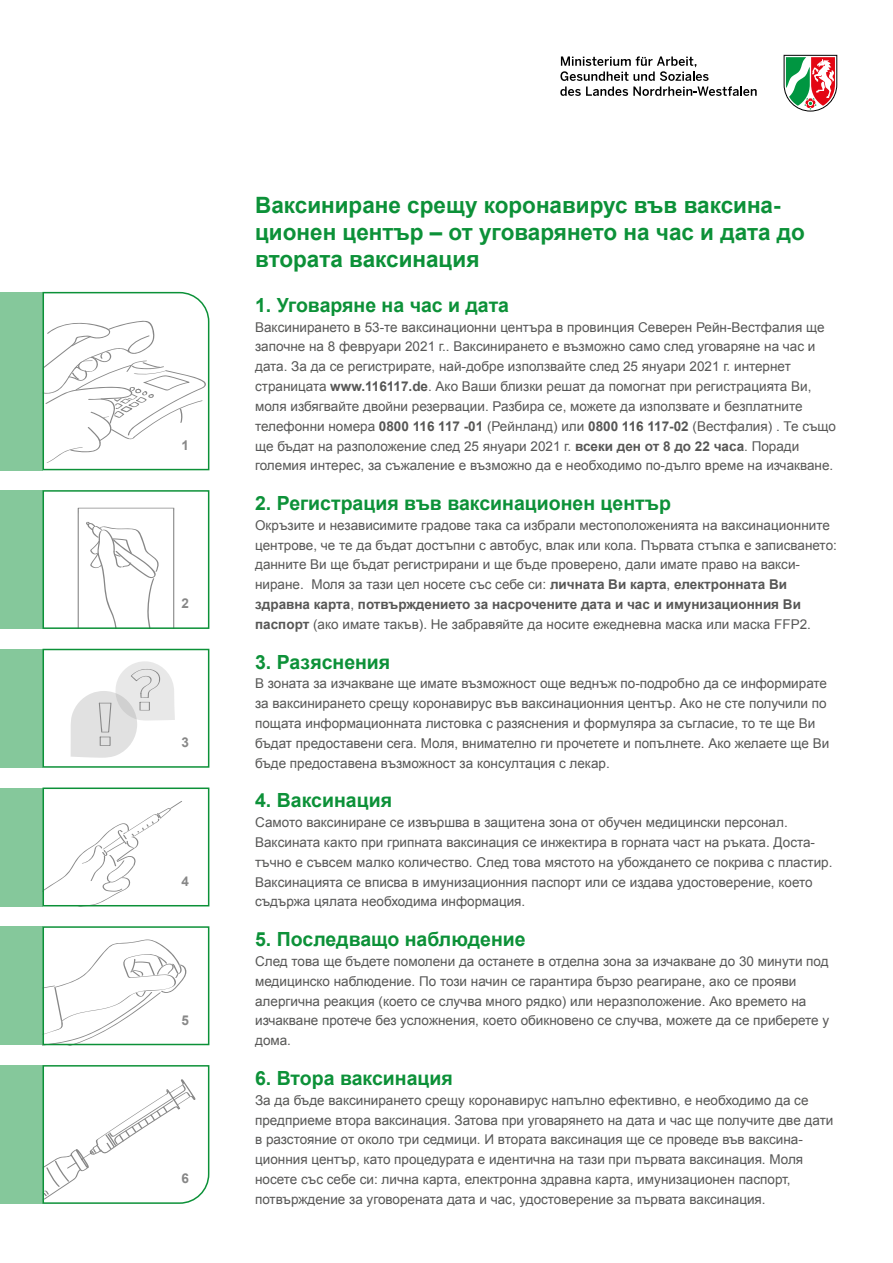
<style>
.page{position:relative;width:893px;height:1263px;background:#fff}
.page>*{position:absolute;margin:0;border:0;box-sizing:border-box;transform-origin:0 0}
.t1{font:700 22.5px/27px "Arial";color:#0c9138}
.t2{font:700 19.5px "Arial";color:#0c9138}
.t3{font:13.5px/19.8px "Arial";color:#575756}
.t4{font:700 13.5px "Arial";color:#878787}
.s1{font-weight:700}
</style>
<div class="page">
<div style="left:0;top:292px;width:43px;height:178px;background:#85c89b"></div>
<div style="left:0;top:490px;width:43px;height:139px;background:#85c89b"></div>
<div style="left:0;top:649px;width:43px;height:119px;background:#85c89b"></div>
<div style="left:0;top:787px;width:43px;height:119px;background:#85c89b"></div>
<div style="left:0;top:926px;width:43px;height:119px;background:#85c89b"></div>
<div style="left:0;top:1065px;width:43px;height:139px;background:#85c89b"></div>
<svg style="left:42px;top:1065px;width:168px;height:139px"></svg>
<svg style="left:46px;top:939px;width:140px;height:103px"></svg>
<div style="left:43px;top:926px;width:166px;height:119px;border:2px solid #0c9138"></div>
<svg style="left:46px;top:801px;width:136px;height:102px"></svg>
<div style="left:43px;top:787px;width:166px;height:119px;border:2px solid #0c9138"></div>
<svg style="left:71px;top:661px;width:104px;height:97px"></svg>
<div style="left:43px;top:649px;width:166px;height:119px;border:2px solid #0c9138"></div>
<svg style="left:78px;top:508px;width:97px;height:118px"></svg>
<div style="left:43px;top:490px;width:166px;height:139px;border:2px solid #0c9138"></div>
<svg style="left:42px;top:291px;width:168px;height:180px"></svg>
<svg style="left:784px;top:55px;width:53px;height:57px"></svg>
<svg style="left:560px;top:56px;width:197px;height:40px"></svg>
<p class="t4" style="left:182px;top:436px;width:9px">1</p>
<p class="t4" style="left:182px;top:594px;width:9px">2</p>
<p class="t4" style="left:182px;top:733px;width:9px">3</p>
<p class="t4" style="left:182px;top:872px;width:9px">4</p>
<p class="t4" style="left:182px;top:1011px;width:9px">5</p>
<p class="t4" style="left:182px;top:1169px;width:9px">6</p>
<h1 class="t1" style="left:255px;top:192px;width:551px">Ваксиниране срещу коронавирус във ваксина&shy;ционен център – от уговарянето на час и дата до втората ваксинация</h1>
<h2 class="t2" style="left:255px;top:292px;width:255px">1. Уговаряне на час и дата</h2>
<p class="t3" style="left:255px;top:317px;width:582px">Ваксинирането в 53-те ваксинационни центъра в провинция Северен Рейн-Вестфалия ще започне на 8 февруари 2021 г.. Ваксинирането е възможно само след уговаряне на час и дата. За да се регистрирате, най-добре използвайте след 25 януари 2021 г. интернет страницата <span class="s1">www.116117.de</span>. Ако Ваши близки решат да помогнат при регистрацията Ви, моля избягвайте двойни резервации. Разбира се, можете да използвате и безплатните телефонни номера <span class="s1">0800 116 117 -01</span> (Рейнланд) или <span class="s1">0800 116 117-02</span> (Вестфалия) . Те също ще бъдат на разположение след 25 януари 2021 г. <span class="s1">всеки ден от 8 до 22 часа</span>. Поради големия интерес, за съжаление е възможно да е необходимо по-дълго време на изчакване.</p>
<h2 class="t2" style="left:255px;top:490px;width:417px">2. Регистрация във ваксинационен център</h2>
<p class="t3" style="left:255px;top:515px;width:583px">Окръзите и независимите градове така са избрали местоположенията на ваксинационните центрове, че те да бъдат достъпни с автобус, влак или кола. Първата стъпка е записването: данните Ви ще бъдат регистрирани и ще бъде проверено, дали имате право на вакси&shy;ниране. Моля за тази цел носете със себе си: <span class="s1">личната Ви карта</span>, <span class="s1">електронната Ви здравна карта</span>, <span class="s1">потвърждението за насрочените дата и час и имунизационния Ви паспорт</span> (ако имате такъв). Не забравяйте да носите ежедневна маска или маска FFP2.</p>
<h2 class="t2" style="left:255px;top:649px;width:137px">3. Разяснения</h2>
<p class="t3" style="left:255px;top:674px;width:576px">В зоната за изчакване ще имате възможност още веднъж по-подробно да се информирате за ваксинирането срещу коронавирус във ваксинационния център. Ако не сте получили по пощата информационната листовка с разяснения и формуляра за съгласие, то те ще Ви бъдат предоставени сега. Моля, внимателно ги прочетете и попълнете. Ако желаете ще Ви бъде предоставена възможност за консултация с лекар.</p>
<h2 class="t2" style="left:255px;top:787px;width:138px">4. Ваксинация</h2>
<p class="t3" style="left:255px;top:813px;width:534px">Самото ваксиниране се извършва в защитена зона от обучен медицински персонал.</p>
<p class="t3" style="left:255px;top:832px;width:579px">Ваксината както при грипната ваксинация се инжектира в горната част на ръката. Доста&shy;тъчно е съвсем малко количество. След това мястото на убождането се покрива с пластир.<br>Ваксинацията се вписва в имунизационния паспорт или се издава удостоверение, което съдържа цялата необходима информация.</p>
<h2 class="t2" style="left:255px;top:926px;width:272px">5. Последващо наблюдение</h2>
<p class="t3" style="left:255px;top:951px;width:576px">След това ще бъдете помолени да останете в отделна зона за изчакване до 30 минути под медицинско наблюдение. По този начин се гарантира бързо реагиране, ако се прояви алергична реакция (което се случва много рядко) или неразположение. Ако времето на изчакване протече без усложнения, което обикновено се случва, можете да се приберете у дома.</p>
<h2 class="t2" style="left:255px;top:1065px;width:199px">6. Втора ваксинация</h2>
<p class="t3" style="left:255px;top:1090px;width:580px">За да бъде ваксинирането срещу коронавирус напълно ефективно, е необходимо да се предприеме втора ваксинация. Затова при уговарянето на дата и час ще получите две дати в разстояние от около три седмици. И втората ваксинация ще се проведе във ваксина&shy;ционния център, като процедурата е идентична на тази при първата ваксинация. Моля носете със себе си: лична карта, електронна здравна карта, имунизационен паспорт, потвърждение за уговорената дата и час, удостоверение за първата ваксинация.</p>
</div>
